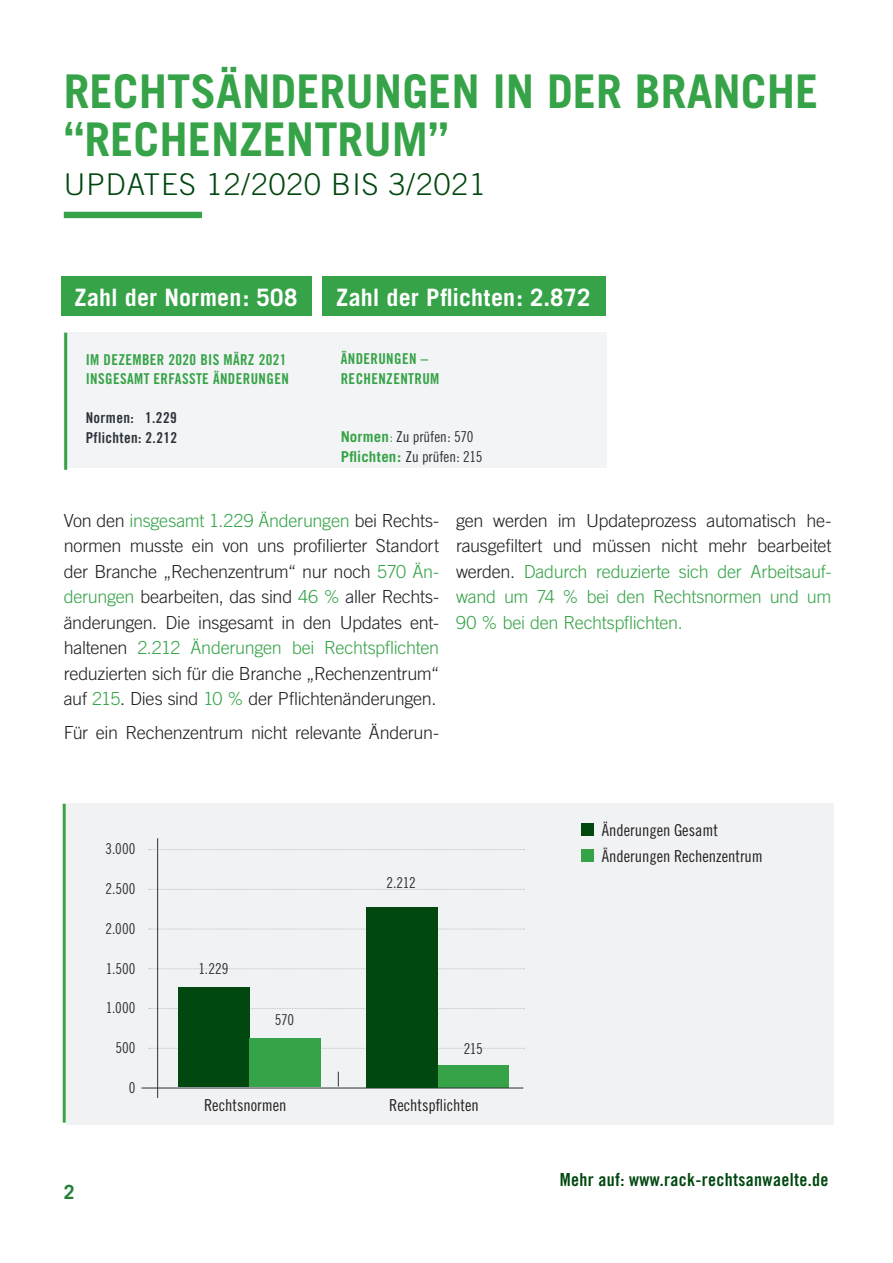
<style>
.page{position:relative;width:893px;height:1263px;background:#fff}
.page>*{position:absolute;margin:0;border:0;box-sizing:border-box;transform-origin:0 0}
.t1{font:700 46.5px/48px "Trade Gothic";color:#36a348}
.t2{font:300 30px "Trade Gothic";letter-spacing:.035em;color:#004710}
.Text_condensed{font:700 24px "Trade Gothic";letter-spacing:.01em;color:#fff}
.t3{font:700 19.5px "Trade Gothic";color:#267f37}
.bigfloat{font:300 18px/25.5px "Trade Gothic";letter-spacing:-.02em;color:#231f20;text-align:justify}
.bigfloat-2{font:300 18px/25.5px "Trade Gothic";letter-spacing:-.02em;color:#36a348;text-align:justify}
.Vorschrift{font:18px "Trade Gothic Bold Cond Twenty";letter-spacing:.02em;color:#004710}
.Text_condensed-2{font:16.5px "Trade Gothic Cond Eighteen";color:#231f20}
.Fließtext{font:15px/19.5px "Trade Gothic Cond Eighteen";color:#2b3239}
.t4{font:15px/19.5px "Trade Gothic Bold Cond Twenty";letter-spacing:.025em;color:#36a348}
.t5{font:15px/19.5px "Trade Gothic Bold Cond Twenty";letter-spacing:.025em;color:#2b3239}
.s1{font-family:"Trade Gothic";font-weight:700;color:#36a348}
.s2{color:#36a348}
.s3{color:#231f20}
</style>
<div class="page">
<div style="left:62px;top:277px;width:250px;height:39px;background:#36a348"></div>
<div style="left:66px;top:804px;width:767px;height:321px;background:#f0f2f3"></div>
<div style="left:63px;top:333px;width:543px;height:135px;background:#f3f4f5"></div>
<div style="left:582px;top:823px;width:12px;height:13px;background:#004710"></div>
<div style="left:582px;top:849px;width:12px;height:13px;background:#36a348"></div>
<svg style="left:149px;top:889px;width:376px;height:1px"></svg>
<svg style="left:149px;top:929px;width:376px;height:1px"></svg>
<svg style="left:149px;top:968px;width:376px;height:1px"></svg>
<svg style="left:149px;top:1008px;width:376px;height:1px"></svg>
<svg style="left:149px;top:1048px;width:376px;height:1px"></svg>
<hr style="left:157px;top:838px;width:1px;height:260px;background:#2b3239">
<div style="left:178px;top:987px;width:72px;height:100px;background:#004710"></div>
<div style="left:249px;top:1038px;width:72px;height:49px;background:#36a348"></div>
<div style="left:437px;top:1065px;width:72px;height:22px;background:#36a348"></div>
<svg style="left:338px;top:1072px;width:1px;height:14px"></svg>
<hr style="left:142px;top:1088px;width:381px;height:1px;background:#2b3239">
<svg style="left:149px;top:849px;width:376px;height:1px"></svg>
<hr style="left:63px;top:804px;width:3px;height:319px;background:#36a348">
<hr style="left:64px;top:333px;width:3px;height:137px;background:#36a348">
<div style="left:64px;top:212px;width:138px;height:6px;background:#36a348"></div>
<div style="left:322px;top:277px;width:284px;height:39px;background:#36a348"></div>
<div style="left:366px;top:907px;width:71px;height:180px;background:#004710"></div>
<h1 class="t1" style="left:64px;top:67px;width:756px">RECHTSÄNDERUNGEN IN DER BRANCHE “RECHENZENTRUM”</h1>
<h1 class="t2" style="left:64px;top:166px;width:424px">UPDATES 12/2020 BIS 3/2021</h1>
<p class="Text_condensed" style="left:74px;top:282px;width:225px">Zahl der Normen: 508</p>
<p class="Text_condensed" style="left:336px;top:282px;width:256px">Zahl der Pflichten: 2.872</p>
<h5 class="t4" style="left:86px;top:350px;width:205px">IM DEZEMBER 2020 BIS MÄRZ 2021<br>INSGESAMT ERFASSTE ÄNDERUNGEN</h5>
<h5 class="t5" style="left:86px;top:408px;width:93px">Normen: 1.229<br>Pflichten: 2.212</h5>
<h5 class="t4" style="left:341px;top:349px;width:100px">ÄNDERUNGEN –<br>RECHENZENTRUM</h5>
<h5 class="Fließtext" style="left:341px;top:427px;width:143px"><span class="s1">Normen</span><span class="s2">:</span> Zu prüfen: 570<br><span class="s1">Pflichten:</span> Zu prüfen: 215</h5>
<p class="bigfloat" style="left:64px;top:507px;width:377px">Von den <span class="s2">insgesamt 1.229 Änderungen</span> bei Rechts&shy;normen musste ein von uns profilierter Standort der Branche „Rechenzentrum“ nur noch <span class="s2">570 Än&shy;derungen</span> bearbeiten, das sind <span class="s2">46 %</span> aller Rechts&shy;änderungen. Die insgesamt in den Updates ent&shy;haltenen <span class="s2">2.212 Änderungen bei Rechtspflichten </span>reduzierten sich für die Branche „Rechenzentrum“ auf <span class="s2">215</span>. Dies sind <span class="s2">10 %</span> der Pflichtenänderungen.</p>
<p class="bigfloat" style="left:64px;top:720px;width:377px">Für ein Rechenzentrum nicht relevante Änderun-</p>
<p class="bigfloat-2" style="left:456px;top:507px;width:377px"><span class="s3">gen werden im Updateprozess automatisch he&shy;rausgefiltert und müssen nicht mehr bearbeitet werden.</span> Dadurch reduzierte sich der Arbeitsauf&shy;wand um 74 % bei den Rechtsnormen und um 90 % bei den Rechtspflichten.</p>
<p class="Fließtext" style="left:106px;top:839px;width:32px">3.000</p>
<p class="Fließtext" style="left:106px;top:879px;width:32px">2.500</p>
<p class="Fließtext" style="left:106px;top:918px;width:32px">2.000</p>
<p class="Fließtext" style="left:106px;top:958px;width:31px">1.500</p>
<p class="Fließtext" style="left:106px;top:998px;width:31px">1.000</p>
<p class="Fließtext" style="left:115px;top:1038px;width:22px">500</p>
<p class="Fließtext" style="left:129px;top:1077px;width:8px">0</p>
<p class="Fließtext" style="left:199px;top:958px;width:31px">1.229</p>
<p class="Fließtext" style="left:275px;top:1010px;width:21px">570</p>
<p class="Fließtext" style="left:386px;top:873px;width:31px">2.212</p>
<p class="Fließtext" style="left:464px;top:1039px;width:21px">215</p>
<p class="Text_condensed-2" style="left:602px;top:820px;width:118px">Änderungen Gesamt</p>
<p class="Text_condensed-2" style="left:602px;top:846px;width:163px">Änderungen Rechenzentrum</p>
<p class="t3" style="left:64px;top:1180px;width:12px">2</p>
<p class="Text_condensed-2" style="left:204px;top:1095px;width:84px">Rechtsnormen</p>
<p class="Text_condensed-2" style="left:389px;top:1095px;width:91px">Rechtspflichten</p>
<p class="Vorschrift" style="left:560px;top:1168px;width:270px">Mehr auf: www.rack-rechtsanwaelte.de</p>
</div>
